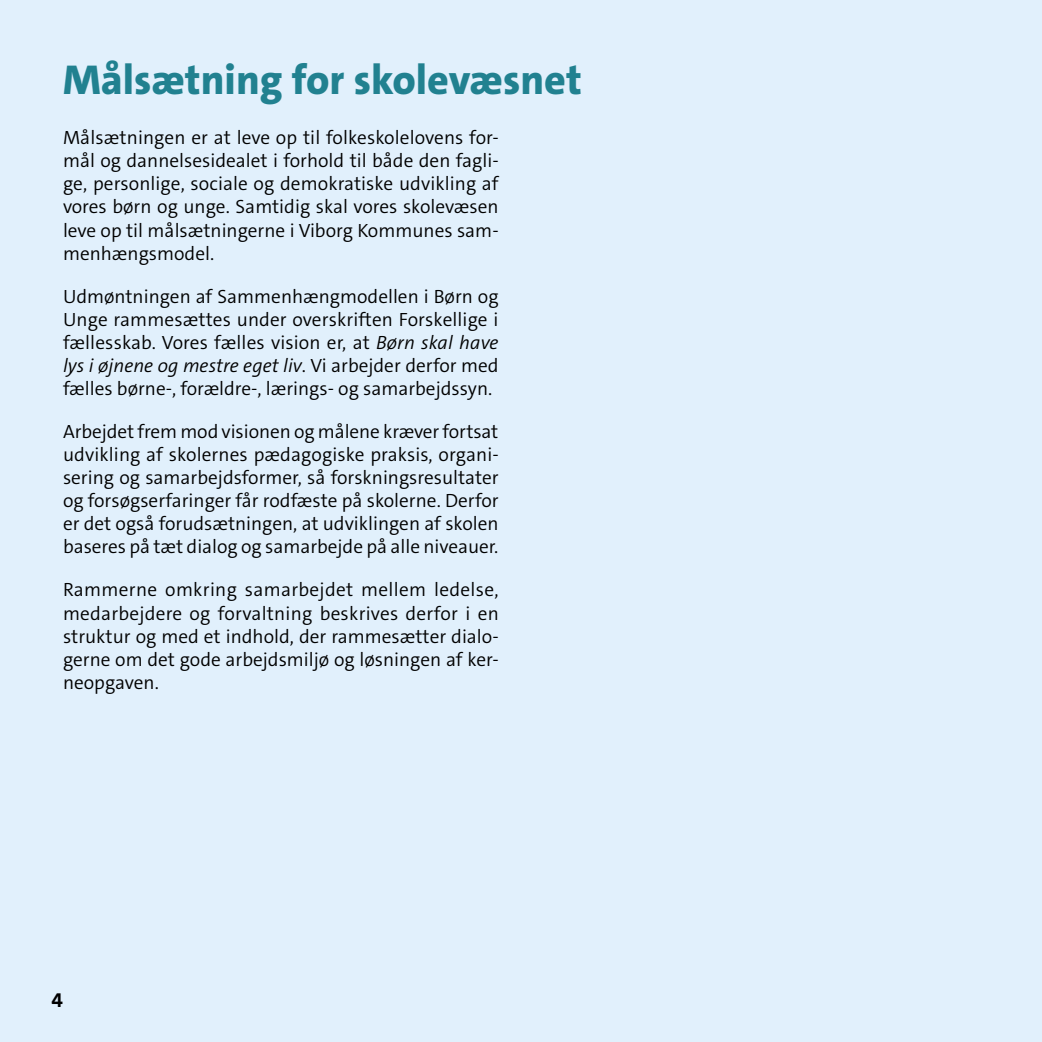
<style>
.page{position:relative;width:1042px;height:1042px;background:#e1f0fc}
.page>*{position:absolute;margin:0;border:0;box-sizing:border-box;transform-origin:0 0}
.Rubrikker_H2{font:800 42px "The Sans C5";color:#218190}
.t1{font:700 21px "The Sans C5";color:#000}
.Brød_A{font:300 19.25px/23.1px "The Sans C5";color:#000;text-align:justify}
.s1{font-style:italic}
</style>
<div class="page">
<h2 class="Rubrikker_H2" style="left:63px;top:53px;width:520px">Målsætning for skolevæsnet</h2>
<p class="Brød_A" style="left:63px;top:126px;width:437px">Målsætningen er at leve op til folkeskolelovens for&shy;mål og dannelsesidealet i forhold til både den fagli&shy;ge, personlige, sociale og demokratiske udvikling af vores børn og unge. Samtidig skal vores skolevæsen leve op til målsætningerne i Viborg Kommunes sam&shy;menhængsmodel.</p>
<p class="Brød_A" style="left:63px;top:285px;width:437px">Udmøntningen af Sammenhængmodellen i Børn og Unge rammesættes under overskriften Forskellige i fællesskab. Vores fælles vision er, at <span class="s1">Børn skal have lys i øjnene og mestre eget liv</span>. Vi arbejder derfor med fælles børne-, forældre-, lærings- og samarbejdssyn.</p>
<p class="Brød_A" style="left:63px;top:420px;width:437px">Arbejdet frem mod visionen og målene kræver fortsat udvikling af skolernes pædagogiske praksis, organi&shy;sering og samarbejdsformer, så forskningsresultater og forsøgserfaringer får rodfæste på skolerne. Derfor er det også forudsætningen, at udviklingen af skolen baseres på tæt dialog og samarbejde på alle niveauer.</p>
<p class="Brød_A" style="left:63px;top:578px;width:437px">Rammerne omkring samarbejdet mellem ledelse, medarbejdere og forvaltning beskrives derfor i en struktur og med et indhold, der rammesætter dialo&shy;gerne om det gode arbejdsmiljø og løsningen af ker&shy;neopgaven.</p>
<p class="t1" style="left:51px;top:986px;width:13px">4</p>
</div>
